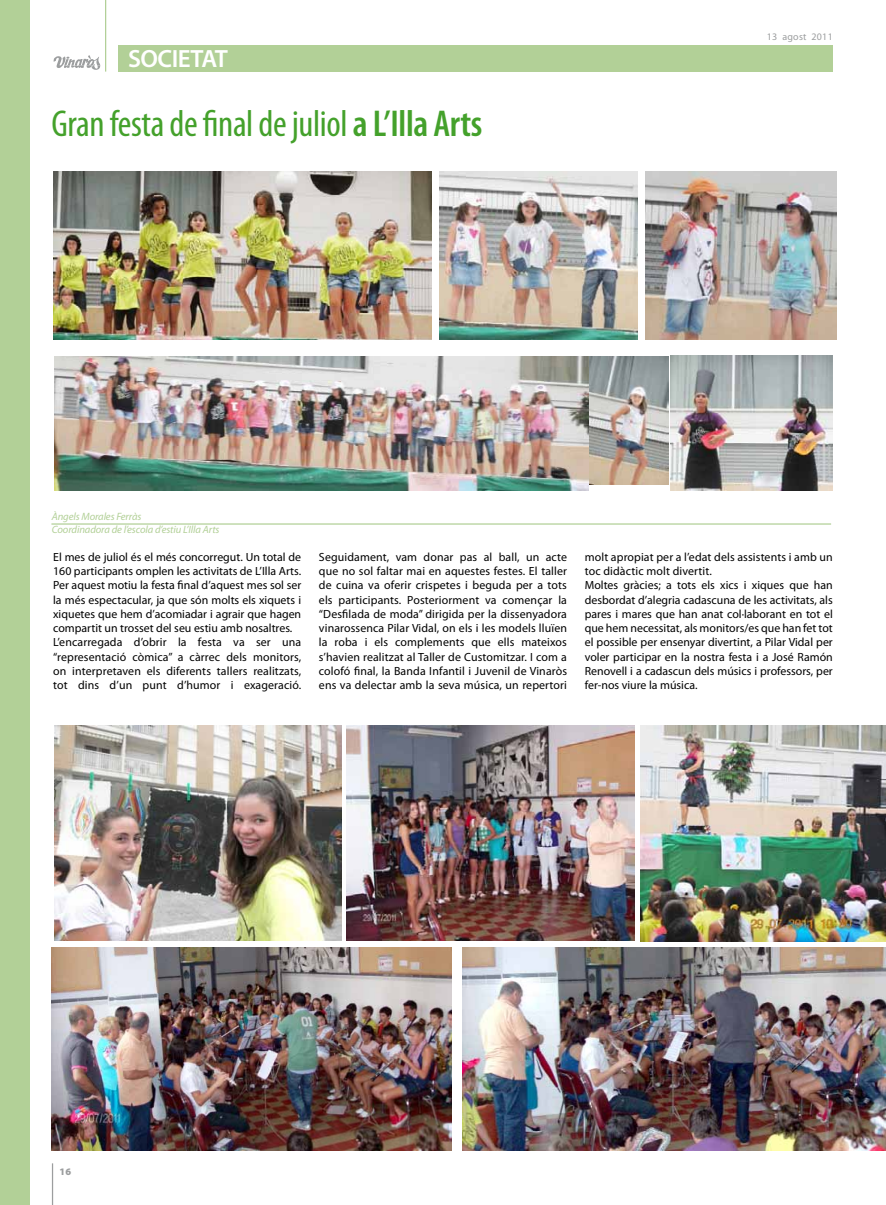
<style>
.page{position:relative;width:886px;height:1205px;background:#fff}
.page>*{position:absolute;margin:0;border:0;box-sizing:border-box;transform-origin:0 0}
.t1{font:condensed 37.5px "Myriad Pro";letter-spacing:-.01em;color:#44a12b}
.t2{font:600 25px "Myriad Pro";letter-spacing:-.02em;color:#fff}
.t3{font:11.88px/14.2px "Myriad Pro";color:#000}
.t4{font:italic 10.62px/12.8px "Myriad Pro";letter-spacing:-.01em;color:#b2d097}
.t5{font:10px "Myriad Pro";letter-spacing:.025em;color:#9c9e9f}
.t6{font:900 10px "Myriad Pro";color:#9c9e9f}
.s1{font-weight:600}
</style>
<div class="page">
<hr style="left:52px;top:1163px;width:1px;height:42px;background:#9c9e9f">
<hr style="left:105px;top:0;width:1px;height:72px;background:#b2d097">
<div style="left:119px;top:45px;width:714px;height:27px;background:#b2d097"></div>
<svg style="left:53px;top:55px;width:47px;height:15px"></svg>
<div style="left:0;top:0;width:30px;height:1205px;background:#b2d097"></div>
<hr style="left:51px;top:523px;width:780px;height:2px;background:#b2d097">
<img style="left:54px;top:171px;width:377px;height:169px">
<img style="left:641px;top:726px;width:245px;height:215px">
<img style="left:588px;top:357px;width:81px;height:128px">
<img style="left:347px;top:726px;width:287px;height:215px">
<img style="left:51px;top:947px;width:400px;height:203px">
<img style="left:462px;top:947px;width:424px;height:204px">
<img style="left:671px;top:356px;width:162px;height:134px">
<img style="left:439px;top:171px;width:199px;height:169px">
<img style="left:646px;top:171px;width:191px;height:169px">
<img style="left:55px;top:357px;width:533px;height:133px">
<img style="left:55px;top:726px;width:286px;height:214px">
<h2 class="t2" style="left:128px;top:43px;width:101px">SOCIETAT</h2>
<h1 class="t1" style="left:51px;top:101px;width:433px">Gran festa de final de juliol <span class="s1">a L’Illa Arts</span></h1>
<p class="t4" style="left:52px;top:510px;width:169px">Àngels Morales Ferràs<br>Coordinadora de l’escola d’estiu L’Illa Arts</p>
<p class="t5" style="left:767px;top:31px;width:67px">13 agost 2011</p>
<p class="t3" style="left:53px;top:549px;width:250px">El mes de juliol és el més concorregut. Un total de 160 participants omplen les activitats de L’Illa Arts.<br>Per aquest motiu la festa final d’aquest mes sol ser la més espectacular, ja que són molts els xiquets i xiquetes que hem d’acomiadar i agrair que hagen compartit un trosset del seu estiu amb nosaltres.<br>L’encarregada d’obrir la festa va ser una “representació còmica” a càrrec dels monitors, on interpretaven els diferents tallers realitzats, tot dins d’un punt d’humor i exageració.</p>
<p class="t3" style="left:319px;top:549px;width:250px;text-align:justify">Seguidament, vam donar pas al ball, un acte que no sol faltar mai en aquestes festes. El taller de cuina va oferir crispetes i beguda per a tots els participants. Posteriorment va començar la “Desfilada de moda” dirigida per la dissenyadora vinarossenca Pilar Vidal, on els i les models lluïen la roba i els complements que ells mateixos s’havien realitzat al Taller de Customitzar. I com a colofó final, la Banda Infantil i Juvenil de Vinaròs ens va delectar amb la seva música, un repertori</p>
<p class="t3" style="left:585px;top:549px;width:250px">molt apropiat per a l’edat dels assistents i amb un toc didàctic molt divertit.<br>Moltes gràcies; a tots els xics i xiques que han desbordat d’alegria cadascuna de les activitats, als pares i mares que han anat col·laborant en tot el que hem necessitat, als monitors/es que han fet tot el possible per ensenyar divertint, a Pilar Vidal per voler participar en la nostra festa i a José Ramón Renovell i a cadascun dels músics i professors, per fer-nos viure la música.</p>
<p class="t6" style="left:59px;top:1165px;width:13px">16</p>
</div>
